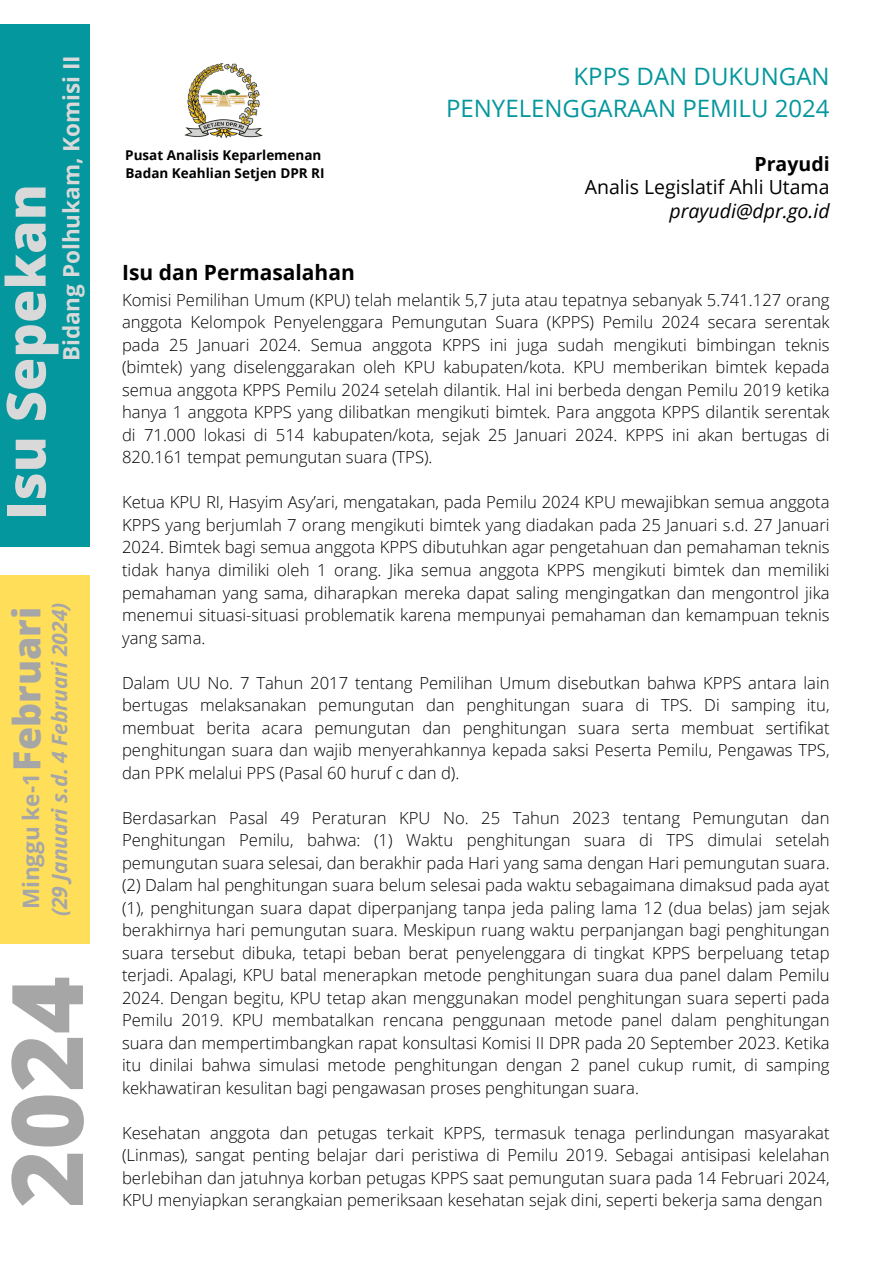
<style>
.page{position:relative;width:893px;height:1264px;background:#fff}
.page>*{position:absolute;margin:0;border:0;box-sizing:border-box;transform-origin:0 0}
.t1{font:800 98.85px "Open Sans";color:#a6a6a6}
.t2{font:800 54px "Open Sans";color:#d9d9d9}
.t3{font:800 37.5px "Open Sans";color:#a6a6a6}
.t4{font:24px/32.7px "Open Sans";color:#04979d;text-align:right}
.t5{font:700 22.5px "Open Sans";color:#d9d9d9}
.t6{font:700 22.5px "Open Sans";color:#a6a6a6}
.t7{font:italic 700 21px "Open Sans";color:#a6a6a6}
.t8{font:700 21px "Open Sans";color:#000}
.t9{font:19.5px "Open Sans";color:#000}
.t10{font:italic 19.5px "Open Sans";color:#000}
.t11{font:700 19.5px "Open Sans";color:#000}
.t12{font:300 16.65px/22.5px "Open Sans";color:#000;text-align:justify}
.t13{font:700 13.5px "Open Sans";color:#000}
</style>
<div class="page">
<div style="left:0;top:25px;width:89px;height:522px;background:#04979d"></div>
<div style="left:0;top:575px;width:89px;height:368px;background:#ffde59"></div>
<img style="left:184px;top:63px;width:79px;height:75px">
<h6 class="t5" style="left:55px;top:361px;width:308px;rotate:-90deg">Bidang Polhukam, Komisi II</h6>
<h1 class="t2" style="left:-12px;top:520px;width:337px;rotate:-90deg">Isu Sepekan</h1>
<p class="t7" style="left:45px;top:916px;width:316px;rotate:-90deg">(29 Januari s.d. 4 Februari 2024)</p>
<h6 class="t3" style="left:0;top:770px;width:165px;rotate:-90deg">Februari</h6>
<p class="t6" style="left:15px;top:909px;width:138px;rotate:-90deg">Minggu ke-1</p>
<h5 class="t1" style="left:-23px;top:1207px;width:233px;rotate:-90deg">2024</h5>
<h3 class="t4" style="left:446px;top:59px;width:385px">KPPS DAN DUKUNGAN<br>PENYELENGGARAAN PEMILU 2024</h3>
<p class="t13" style="left:125px;top:145px;width:198px">Pusat Analisis Keparlemenan</p>
<h4 class="t13" style="left:126px;top:163px;width:200px">Badan Keahlian Setjen DPR RI</h4>
<p class="t11" style="left:754px;top:150px;width:77px">Prayudi</p>
<p class="t9" style="left:584px;top:173px;width:246px">Analis Legislatif Ahli Utama</p>
<p class="t10" style="left:669px;top:197px;width:161px">prayudi@dpr.go.id</p>
<h5 class="t8" style="left:122px;top:258px;width:234px">Isu dan Permasalahan</h5>
<p class="t12" style="left:122px;top:288px;width:709px">Komisi Pemilihan Umum (KPU) telah melantik 5,7 juta atau tepatnya sebanyak 5.741.127 orang anggota Kelompok Penyelenggara Pemungutan Suara (KPPS) Pemilu 2024 secara serentak pada 25 Januari 2024. Semua anggota KPPS ini juga sudah mengikuti bimbingan teknis (bimtek) yang diselenggarakan oleh KPU kabupaten/kota. KPU memberikan bimtek kepada semua anggota KPPS Pemilu 2024 setelah dilantik. Hal ini berbeda dengan Pemilu 2019 ketika hanya 1 anggota KPPS yang dilibatkan mengikuti bimtek. Para anggota KPPS dilantik serentak di 71.000 lokasi di 514 kabupaten/kota, sejak 25 Januari 2024. KPPS ini akan bertugas di 820.161 tempat pemungutan suara (TPS).</p>
<p class="t12" style="left:122px;top:490px;width:709px">Ketua KPU RI, Hasyim Asy’ari, mengatakan, pada Pemilu 2024 KPU mewajibkan semua anggota KPPS yang berjumlah 7 orang mengikuti bimtek yang diadakan pada 25 Januari s.d. 27 Januari 2024. Bimtek bagi semua anggota KPPS dibutuhkan agar pengetahuan dan pemahaman teknis tidak hanya dimiliki oleh 1 orang. Jika semua anggota KPPS mengikuti bimtek dan memiliki pemahaman yang sama, diharapkan mereka dapat saling mengingatkan dan mengontrol jika menemui situasi-situasi problematik karena mempunyai pemahaman dan kemampuan teknis yang sama.</p>
<p class="t12" style="left:122px;top:670px;width:709px">Dalam UU No. 7 Tahun 2017 tentang Pemilihan Umum disebutkan bahwa KPPS antara lain bertugas melaksanakan pemungutan dan penghitungan suara di TPS. Di samping itu, membuat berita acara pemungutan dan penghitungan suara serta membuat sertifikat penghitungan suara dan wajib menyerahkannya kepada saksi Peserta Pemilu, Pengawas TPS, dan PPK melalui PPS (Pasal 60 huruf c dan d).</p>
<p class="t12" style="left:122px;top:805px;width:709px">Berdasarkan Pasal 49 Peraturan KPU No. 25 Tahun 2023 tentang Pemungutan dan Penghitungan Pemilu, bahwa: (1) Waktu penghitungan suara di TPS dimulai setelah pemungutan suara selesai, dan berakhir pada Hari yang sama dengan Hari pemungutan suara. (2) Dalam hal penghitungan suara belum selesai pada waktu sebagaimana dimaksud pada ayat (1), penghitungan suara dapat diperpanjang tanpa jeda paling lama 12 (dua belas) jam sejak berakhirnya hari pemungutan suara. Meskipun ruang waktu perpanjangan bagi penghitungan suara tersebut dibuka, tetapi beban berat penyelenggara di tingkat KPPS berpeluang tetap terjadi. Apalagi, KPU batal menerapkan metode penghitungan suara dua panel dalam Pemilu 2024. Dengan begitu, KPU tetap akan menggunakan model penghitungan suara seperti pada Pemilu 2019. KPU membatalkan rencana penggunaan metode panel dalam penghitungan suara dan mempertimbangkan rapat konsultasi Komisi II DPR pada 20 September 2023. Ketika itu dinilai bahwa simulasi metode penghitungan dengan 2 panel cukup rumit, di samping kekhawatiran kesulitan bagi pengawasan proses penghitungan suara.</p>
<p class="t12" style="left:122px;top:1120px;width:709px">Kesehatan anggota dan petugas terkait KPPS, termasuk tenaga perlindungan masyarakat (Linmas), sangat penting belajar dari peristiwa di Pemilu 2019. Sebagai antisipasi kelelahan berlebihan dan jatuhnya korban petugas KPPS saat pemungutan suara pada 14 Februari 2024, KPU menyiapkan serangkaian pemeriksaan kesehatan sejak dini, seperti bekerja sama dengan</p>
</div>
